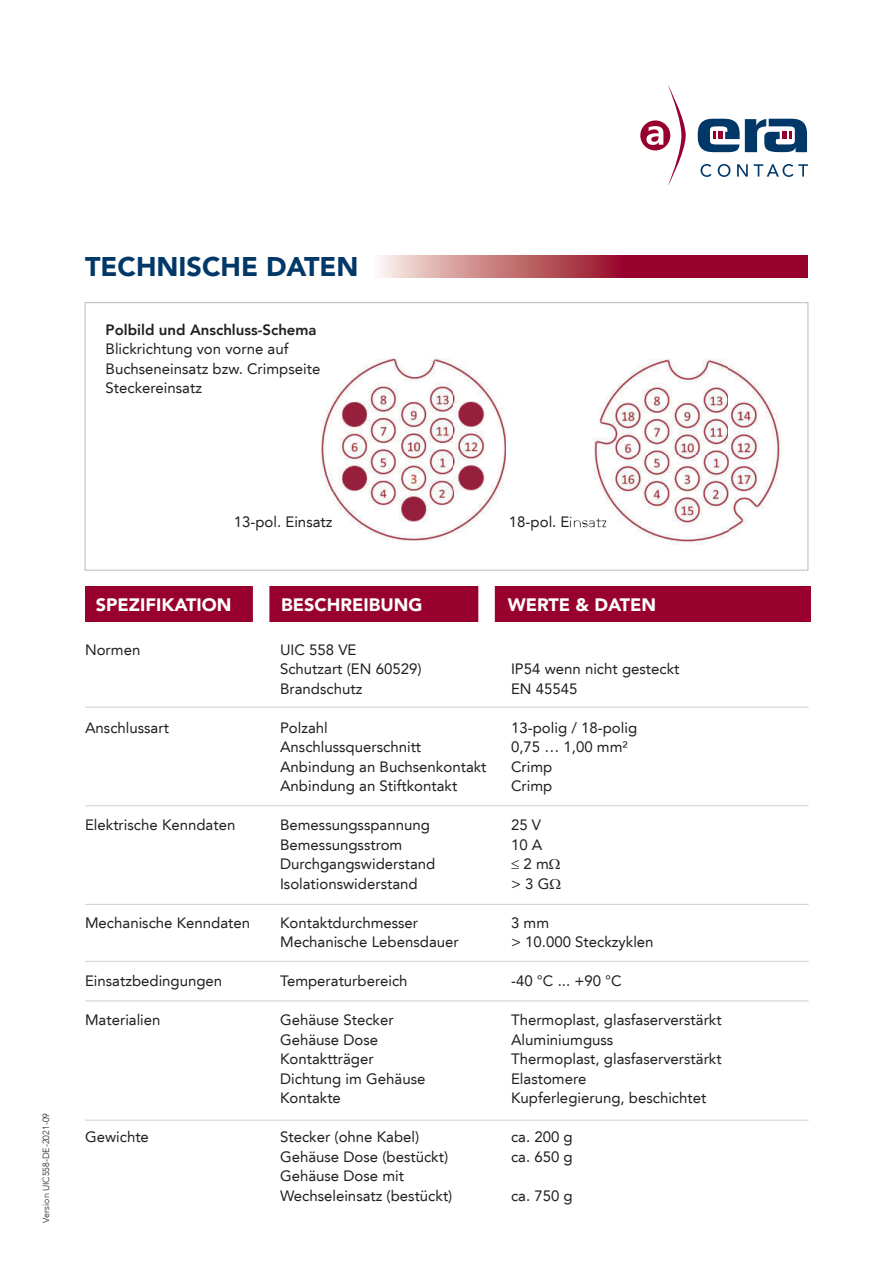
<style>
.page{position:relative;width:893px;height:1263px;background:#fff}
.page>*{position:absolute;margin:0;border:0;box-sizing:border-box;transform-origin:0 0}
.t1{font:900 27px "Avenir LT";color:#023868}
.t2{font:900 18px "Avenir LT";color:#fff}
.t3{font:15px/19.5px "Avenir LT";color:#231f20}
.t4{font:800 15px "Avenir LT";color:#231f20}
.t5{font:300 9px "Avenir LT";color:#231f20}
</style>
<div class="page">
<div style="left:85px;top:302px;width:723px;height:269px;border:1px solid #bcbdc0"></div>
<img style="left:320px;top:358px;width:186px;height:183px">
<svg style="left:701px;top:164px;width:10px;height:13px"></svg>
<svg style="left:718px;top:164px;width:12px;height:13px"></svg>
<svg style="left:737px;top:164px;width:11px;height:13px"></svg>
<svg style="left:754px;top:164px;width:54px;height:13px"></svg>
<svg style="left:698px;top:119px;width:109px;height:33px"></svg>
<svg style="left:640px;top:85px;width:46px;height:99px"></svg>
<svg style="left:380px;top:255px;width:428px;height:22px;background:#b2465c"></svg>
<div style="left:85px;top:586px;width:725px;height:35px;background:#98012d"></div>
<hr style="left:85px;top:707px;width:724px;height:1px;background:#d1d2d4">
<hr style="left:85px;top:805px;width:724px;height:1px;background:#d1d2d4">
<hr style="left:85px;top:904px;width:724px;height:1px;background:#d1d2d4">
<hr style="left:85px;top:961px;width:724px;height:1px;background:#d1d2d4">
<hr style="left:85px;top:1000px;width:724px;height:1px;background:#d1d2d4">
<hr style="left:85px;top:1120px;width:724px;height:1px;background:#d1d2d4">
<div style="left:253px;top:585px;width:16px;height:41px;background:#fff"></div>
<div style="left:478px;top:585px;width:17px;height:41px;background:#fff"></div>
<img style="left:593px;top:359px;width:188px;height:186px">
<img style="left:570px;top:516px;width:37px;height:15px">
<h1 class="t1" style="left:85px;top:255px;width:275px">TECHNISCHE DATEN</h1>
<p class="t4" style="left:106px;top:321px;width:213px">Polbild und Anschluss-Schema</p>
<p class="t3" style="left:106px;top:340px;width:216px">Blickrichtung von vorne auf<br>Buchseneinsatz bzw. Crimpseite<br>Steckereinsatz</p>
<p class="t5" style="left:41px;top:1222px;width:111px;rotate:-90deg">Version UIC558-DE-2021-09</p>
<p class="t3" style="left:234px;top:513px;width:100px">13-pol. Einsatz</p>
<p class="t3" style="left:509px;top:513px;width:100px">18-pol. Einsatz</p>
<p class="t2" style="left:96px;top:597px;width:137px">SPEZIFIKATION</p>
<p class="t2" style="left:281px;top:597px;width:143px">BESCHREIBUNG</p>
<p class="t2" style="left:508px;top:597px;width:150px">WERTE &amp; DATEN</p>
<p class="t3" style="left:85px;top:641px;width:57px">Normen</p>
<p class="t3" style="left:280px;top:641px;width:143px">UIC 558 VE<br>Schutzart (EN 60529)</p>
<p class="t3" style="left:511px;top:661px;width:170px">IP54 wenn nicht gesteckt</p>
<p class="t3" style="left:280px;top:680px;width:84px">Brandschutz</p>
<p class="t3" style="left:511px;top:680px;width:68px">EN 45545</p>
<p class="t3" style="left:85px;top:719px;width:85px">Anschlussart</p>
<p class="t3" style="left:280px;top:719px;width:49px">Polzahl</p>
<p class="t3" style="left:511px;top:719px;width:128px">13-polig / 18-polig</p>
<p class="t3" style="left:280px;top:739px;width:143px">Anschlussquerschnitt</p>
<p class="t3" style="left:511px;top:739px;width:118px">0,75 … 1,00 mm²</p>
<p class="t3" style="left:280px;top:758px;width:208px">Anbindung an Buchsenkontakt</p>
<p class="t3" style="left:511px;top:758px;width:43px">Crimp</p>
<p class="t3" style="left:280px;top:778px;width:179px">Anbindung an Stiftkontakt</p>
<p class="t3" style="left:511px;top:778px;width:43px">Crimp</p>
<p class="t3" style="left:85px;top:817px;width:152px">Elektrische Kenndaten</p>
<p class="t3" style="left:280px;top:817px;width:151px">Bemessungsspannung</p>
<p class="t3" style="left:511px;top:817px;width:32px">25 V</p>
<p class="t3" style="left:280px;top:836px;width:124px">Bemessungsstrom</p>
<p class="t3" style="left:511px;top:836px;width:33px">10 A</p>
<p class="t3" style="left:280px;top:856px;width:157px">Durchgangswiderstand</p>
<p class="t3" style="left:511px;top:856px;width:39px">≤ 2 m</p>
<p class="t3" style="left:280px;top:875px;width:139px">Isolationswiderstand</p>
<p class="t3" style="left:511px;top:875px;width:40px">&gt; 3 G</p>
<p class="t3" style="left:85px;top:914px;width:167px">Mechanische Kenndaten</p>
<p class="t3" style="left:280px;top:914px;width:140px">Kontaktdurchmesser</p>
<p class="t3" style="left:511px;top:914px;width:40px">3 mm</p>
<p class="t3" style="left:280px;top:934px;width:180px">Mechanische Lebensdauer</p>
<p class="t3" style="left:511px;top:934px;width:144px">&gt; 10.000 Steckzyklen</p>
<p class="t3" style="left:85px;top:973px;width:139px">Einsatzbedingungen</p>
<p class="t3" style="left:280px;top:973px;width:129px">Temperaturbereich</p>
<p class="t3" style="left:511px;top:973px;width:112px">-40 °C ... +90 °C</p>
<p class="t3" style="left:85px;top:1012px;width:77px">Materialien</p>
<p class="t3" style="left:280px;top:1012px;width:115px">Gehäuse Stecker</p>
<p class="t3" style="left:511px;top:1012px;width:212px">Thermoplast, glasfaserverstärkt</p>
<p class="t3" style="left:280px;top:1031px;width:100px">Gehäuse Dose</p>
<p class="t3" style="left:511px;top:1031px;width:104px">Aluminiumguss</p>
<p class="t3" style="left:280px;top:1051px;width:95px">Kontaktträger</p>
<p class="t3" style="left:511px;top:1051px;width:212px">Thermoplast, glasfaserverstärkt</p>
<p class="t3" style="left:280px;top:1070px;width:147px">Dichtung im Gehäuse</p>
<p class="t3" style="left:511px;top:1070px;width:77px">Elastomere</p>
<p class="t3" style="left:280px;top:1090px;width:62px">Kontakte</p>
<p class="t3" style="left:511px;top:1090px;width:197px">Kupferlegierung, beschichtet</p>
<p class="t3" style="left:85px;top:1129px;width:65px">Gewichte</p>
<p class="t3" style="left:280px;top:1129px;width:141px">Stecker (ohne Kabel)</p>
<p class="t3" style="left:511px;top:1129px;width:63px">ca. 200 g</p>
<p class="t3" style="left:280px;top:1148px;width:170px">Gehäuse Dose (bestückt)</p>
<p class="t3" style="left:511px;top:1148px;width:63px">ca. 650 g</p>
<p class="t3" style="left:280px;top:1168px;width:174px">Gehäuse Dose mit<br>Wechseleinsatz (bestückt)</p>
<p class="t3" style="left:511px;top:1187px;width:63px">ca. 750 g</p>
</div>
